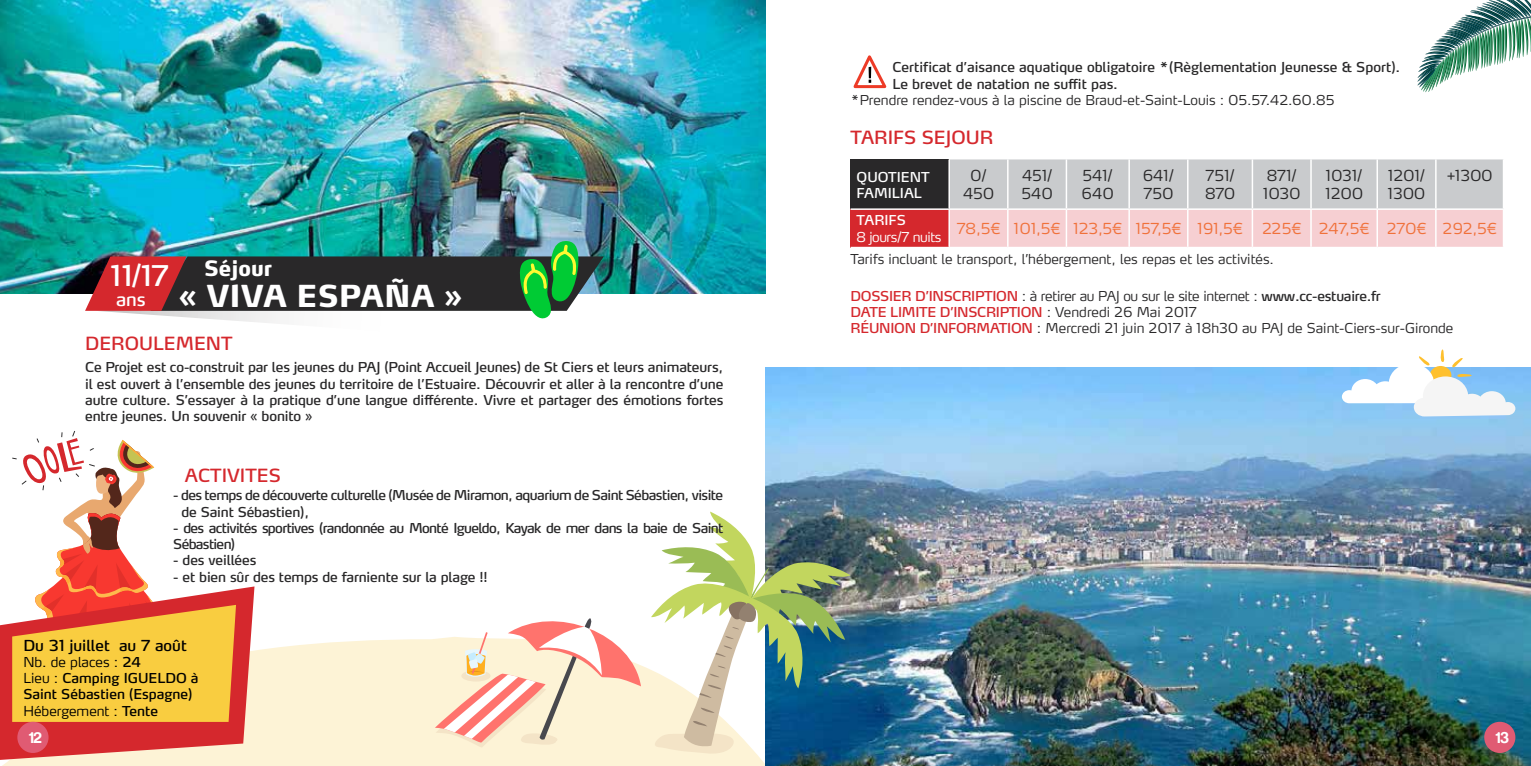
<style>
.page{position:relative;width:1531px;height:766px;background:#fff}
.page>*{position:absolute;margin:0;border:0;box-sizing:border-box;transform-origin:0 0}
.t1{font:800 30px "Max";color:#fff}
.t2{font:28.2px "Max LF";color:#fff}
.t3{font:800 21px "Max";color:#fff}
.t4{font:18px "Max LF";color:#d5282d}
.t5{font:18px "Max LF";color:#fff}
.t6{font:16.2px "Harabara";color:#fff}
.t7{font:300 15px/18px "Max LF";letter-spacing:.01em;color:#292829}
.t8{font:300 15px "Max LF";letter-spacing:.01em;color:#f0713a}
.t9{font:15px "Max LF";color:#000}
.t10{font:13.5px/16.2px "Max LF";letter-spacing:-.01em;color:#292829;text-align:justify}
.t11{font:300 13.5px/16.2px "Max LF";color:#292829}
.t12{font:13.5px/16.2px "Max LF";letter-spacing:-.04em;color:#292829}
.t13{font:13.5px/16.2px "Max LF";letter-spacing:-.05em;color:#292829}
.t14{font:13.5px/16.2px "Max LF";color:#000}
.t15{font:13.5px/16.2px "Max LF";color:#fff}
.t16{font:300 13.5px "Max LF";letter-spacing:-.03em;color:#fff}
.s1{font-weight:300}
.s2{font-weight:400;color:#d5282d}
.s3{font-weight:400}
</style>
<div class="page">
<div style="left:0;top:639px;width:765px;height:126px;background:#fdf3d6"></div>
<img style="left:0;top:0;width:765px;height:293px">
<svg style="left:853px;top:55px;width:34px;height:34px"></svg>
<div style="left:850px;top:159px;width:99px;height:50px;background:#292829"></div>
<div style="left:850px;top:209px;width:99px;height:38px;background:#d5282d"></div>
<svg style="left:950px;top:159px;width:552px;height:88px"></svg>
<hr style="left:948px;top:159px;width:2px;height:49px;background:#fff">
<hr style="left:1007px;top:159px;width:1px;height:49px;background:#fff">
<hr style="left:1065px;top:159px;width:2px;height:49px;background:#fff">
<hr style="left:1128px;top:159px;width:2px;height:49px;background:#fff">
<hr style="left:1187px;top:159px;width:1px;height:49px;background:#fff">
<hr style="left:1251px;top:159px;width:2px;height:49px;background:#fff">
<hr style="left:1310px;top:159px;width:2px;height:49px;background:#fff">
<hr style="left:1376px;top:159px;width:2px;height:49px;background:#fff">
<hr style="left:1435px;top:159px;width:1px;height:49px;background:#fff">
<hr style="left:850px;top:208px;width:99px;height:2px;background:#fff">
<hr style="left:949px;top:208px;width:59px;height:2px;background:#fff">
<hr style="left:948px;top:210px;width:2px;height:37px;background:#fff">
<hr style="left:1008px;top:208px;width:58px;height:2px;background:#fff">
<hr style="left:1007px;top:210px;width:1px;height:37px;background:#fff">
<hr style="left:1066px;top:208px;width:63px;height:2px;background:#fff">
<hr style="left:1065px;top:210px;width:2px;height:37px;background:#fff">
<hr style="left:1129px;top:208px;width:59px;height:2px;background:#fff">
<hr style="left:1128px;top:210px;width:2px;height:37px;background:#fff">
<hr style="left:1188px;top:208px;width:64px;height:2px;background:#fff">
<hr style="left:1187px;top:210px;width:1px;height:37px;background:#fff">
<hr style="left:1252px;top:208px;width:59px;height:2px;background:#fff">
<hr style="left:1251px;top:210px;width:2px;height:37px;background:#fff">
<hr style="left:1311px;top:208px;width:66px;height:2px;background:#fff">
<hr style="left:1310px;top:210px;width:2px;height:37px;background:#fff">
<hr style="left:1377px;top:208px;width:59px;height:2px;background:#fff">
<hr style="left:1376px;top:210px;width:2px;height:37px;background:#fff">
<hr style="left:1436px;top:208px;width:68px;height:2px;background:#fff">
<hr style="left:1435px;top:210px;width:1px;height:37px;background:#fff">
<img style="left:765px;top:367px;width:766px;height:398px">
<svg style="left:1342px;top:349px;width:173px;height:67px"></svg>
<svg style="left:0;top:431px;width:254px;height:328px"></svg>
<svg style="left:1417px;top:0;width:114px;height:93px"></svg>
<svg style="left:85px;top:240px;width:519px;height:83px"></svg>
<svg style="left:649px;top:511px;width:201px;height:243px"></svg>
<svg style="left:435px;top:618px;width:206px;height:130px"></svg>
<div style="left:17px;top:721px;width:32px;height:31px;background:#e05b73;border-radius:50%"></div>
<div style="left:1484px;top:721px;width:31px;height:31px;background:#e05b73;border-radius:50%"></div>
<h2 class="t2" style="left:111px;top:258px;width:60px">11/17</h2>
<h3 class="t5" style="left:116px;top:288px;width:31px">ans</h3>
<h3 class="t3" style="left:204px;top:255px;width:70px">SÉJOUR</h3>
<h1 class="t1" style="left:179px;top:277px;width:162px">« VIVA ESPA</h1>
<h1 class="t1" style="left:384px;top:277px;width:80px">ÑA »</h1>
<h3 class="t4" style="left:85px;top:332px;width:149px">DEROULEMENT</h3>
<p class="t10" style="left:85px;top:359px;width:640px">Ce Projet est co-construit par les jeunes du PAJ (Point Accueil Jeunes) de St Ciers et leurs animateurs, il est ouvert à l’ensemble des jeunes du territoire de l’Estuaire. Découvrir et aller à la rencontre d’une autre culture. S’essayer à la pratique d’une langue différente. Vivre et partager des émotions fortes entre jeunes. Un souvenir « bonito »</p>
<h3 class="t4" style="left:185px;top:464px;width:98px">ACTIVITES</h3>
<p class="t12" style="left:181px;top:487px;width:543px;text-indent:-8px">- des temps de découverte culturelle (Musée de Miramon, aquarium de Saint Sébastien, visite de Saint Sébastien),</p>
<p class="t13" style="left:173px;top:519px;width:551px">- des activités sportives (randonnée au Monté Igueldo, Kayak de mer dans la baie de Saint<br>Sébastien)</p>
<p class="t10" style="left:173px;top:552px;width:85px">- des veillées</p>
<p class="t10" style="left:173px;top:568px;width:316px">- et bien sûr des temps de farniente sur la plage !!</p>
<p class="t9" style="left:23px;top:635px;width:165px">Du 31 juillet au 7 août</p>
<p class="t14" style="left:23px;top:653px;width:177px"><span class="s1">Nb. de places :</span> 24<br><span class="s1">Lieu :</span> Camping IGUELDO à<br>Saint Sébastien (Espagne)<br><span class="s1">Hébergement :</span> Tente</p>
<p class="t10" style="left:892px;top:59px;width:509px">Certificat d’aisance aquatique obligatoire *(Règlementation Jeunesse &amp; Sport).<br>Le brevet de natation ne suffit pas.</p>
<p class="t11" style="left:850px;top:91px;width:485px">*Prendre rendez-vous à la piscine de Braud-et-Saint-Louis : 05.57.42.60.85</p>
<h3 class="t4" style="left:850px;top:126px;width:144px">TARIFS SEJOUR</h3>
<p class="t15" style="left:856px;top:168px;width:21px">Quotient familial</p>
<p class="t7" style="left:963px;top:166px;width:33px;text-align:center">0/<br>450</p>
<p class="t7" style="left:1021px;top:166px;width:32px">451/<br>540</p>
<p class="t7" style="left:1082px;top:166px;width:33px">541/<br>640</p>
<p class="t7" style="left:1143px;top:166px;width:32px">641/<br>750</p>
<p class="t7" style="left:1205px;top:166px;width:32px">751/<br>870</p>
<p class="t7" style="left:1263px;top:166px;width:39px">871/<br>1030</p>
<p class="t7" style="left:1325px;top:166px;width:39px">1031/<br>1200</p>
<p class="t7" style="left:1388px;top:166px;width:39px">1201/<br>1300</p>
<p class="t7" style="left:1447px;top:166px;width:47px">+1300</p>
<p class="t15" style="left:856px;top:212px;width:51px">TARIFS</p>
<p class="t16" style="left:856px;top:228px;width:86px">8 jours/7 nuits</p>
<p class="t8" style="left:957px;top:219px;width:287px">78,5€ 101,5€ 123,5€ 157,5€ 191,5€</p>
<p class="t8" style="left:1262px;top:219px;width:236px">225€ 247,5€ 270€ 292,5€</p>
<p class="t11" style="left:850px;top:251px;width:425px">Tarifs incluant le transport, l’hébergement, les repas et les activités.</p>
<p class="t11" style="left:850px;top:287px;width:604px"><span class="s2">DOSSIER D’INSCRIPTION</span> : à retirer au PAJ ou sur le site internet : <span class="s3">www.cc-estuaire.fr<br></span><span class="s2">DATE LIMITE D’INSCRIPTION</span> : Vendredi 26 Mai 2017<br><span class="s2">RÉUNION D’INFORMATION</span> : Mercredi 21 juin 2017 à 18h30 au PAJ de Saint-Ciers-sur-Gironde</p>
<p class="t6" style="left:29px;top:729px;width:14px">12</p>
<p class="t6" style="left:1496px;top:729px;width:15px">13</p>
</div>
